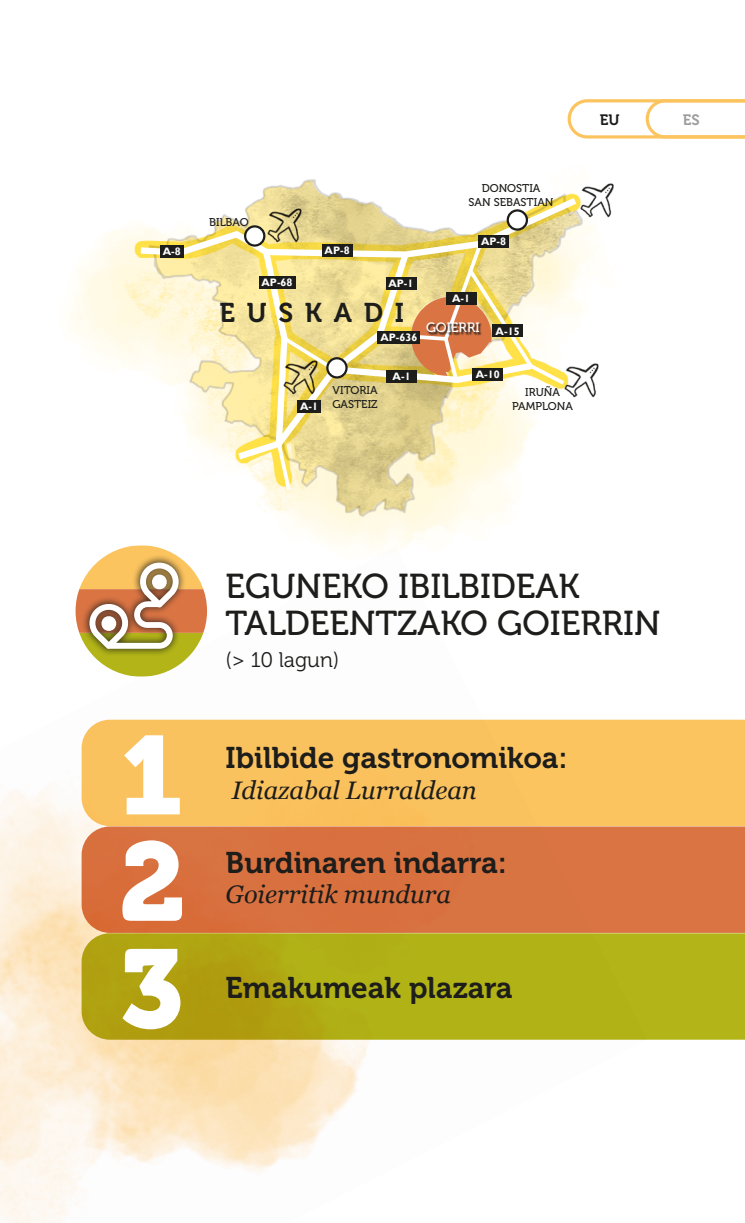
<style>
.page{position:relative;width:745px;height:1223px;background:#fff}
.page>*{position:absolute;margin:0;border:0;box-sizing:border-box;transform-origin:0 0}
.t1{font:110.62px/106.8px "Museo 900";color:#fff;text-align:justify}
.t2{font:34.5px/36.9px "Museo 500";color:#1d1d1b}
.t3{font:29.75px "Museo 700";color:#1d1d1b}
.t4{font:27px "Museo 700";letter-spacing:.43em;color:#1d1d1b}
.t5{font:italic 25.25px "Georgia";color:#1d1d1b}
.t6{font:21px "Museo 300";color:#1d1d1b}
.t7{font:15px "Museo 700";color:#1d1d1b}
.t8{font:15px "Museo 700";color:#9d9d9c}
.t9{font:13.5px "Museo 500";color:#fff}
.t10{font:11.25px/13.5px "Museo 500";color:#1d1d1b;text-align:center}
.t11{font:700 10.75px "Gill Sans";color:#fff}
</style>
<div class="page">
<img style="left:0;top:676px;width:646px;height:546px">
<img style="left:124px;top:138px;width:494px;height:384px">
<svg style="left:75px;top:545px;width:132px;height:131px"></svg>
<div style="left:81px;top:719px;width:663px;height:107px;background:#fac25e"></div>
<svg style="left:81px;top:826px;width:663px;height:106px;background:#d97444"></svg>
<svg style="left:81px;top:933px;width:663px;height:106px;background:#b2ad18"></svg>
<svg style="left:134px;top:192px;width:449px;height:302px"></svg>
<img style="left:264px;top:204px;width:42px;height:43px">
<img style="left:576px;top:180px;width:42px;height:42px">
<img style="left:560px;top:359px;width:42px;height:42px">
<img style="left:280px;top:357px;width:42px;height:42px">
<svg style="left:245px;top:226px;width:19px;height:19px"></svg>
<div style="left:244px;top:225px;width:21px;height:22px;border:2px solid #1d1d1b;border-radius:50%"></div>
<svg style="left:507px;top:210px;width:19px;height:19px"></svg>
<div style="left:506px;top:209px;width:21px;height:22px;border:2px solid #1d1d1b;border-radius:50%"></div>
<div style="left:327px;top:358px;width:19px;height:19px;background:#fff;border-radius:50%"></div>
<div style="left:326px;top:357px;width:21px;height:21px;border:2px solid #1d1d1b;border-radius:50%"></div>
<svg style="left:567px;top:99px;width:177px;height:39px"></svg>
<div style="left:322px;top:244px;width:30px;height:13px;background:#1d1d1b"></div>
<div style="left:160px;top:245px;width:23px;height:13px;background:#1d1d1b"></div>
<div style="left:478px;top:235px;width:30px;height:12px;background:#1d1d1b"></div>
<svg style="left:426px;top:323px;width:56px;height:12px"></svg>
<div style="left:445px;top:292px;width:31px;height:13px;background:#1d1d1b"></div>
<div style="left:385px;top:277px;width:31px;height:12px;background:#1d1d1b"></div>
<div style="left:472px;top:368px;width:30px;height:12px;background:#1d1d1b"></div>
<div style="left:492px;top:325px;width:30px;height:12px;background:#1d1d1b"></div>
<div style="left:259px;top:276px;width:36px;height:13px;background:#1d1d1b"></div>
<div style="left:297px;top:400px;width:23px;height:12px;background:#1d1d1b"></div>
<div style="left:386px;top:370px;width:30px;height:12px;background:#1d1d1b"></div>
<div style="left:377px;top:331px;width:43px;height:12px;background:#1d1d1b"></div>
<p class="t10" style="left:209px;top:215px;width:41px">BILBAO</p>
<p class="t11" style="left:162px;top:245px;width:19px">A-8</p>
<p class="t11" style="left:324px;top:244px;width:27px">AP-8</p>
<p class="t11" style="left:261px;top:276px;width:33px">AP-68</p>
<p class="t11" style="left:388px;top:277px;width:27px">AP-1</p>
<p class="t4" style="left:219px;top:298px;width:186px">EUSKADI</p>
<p class="t11" style="left:380px;top:331px;width:38px">AP-636</p>
<p class="t11" style="left:383px;top:331px;width:31px">A-636</p>
<p class="t10" style="left:468px;top:182px;width:86px">DONOSTIA<br>SAN SEBASTIAN</p>
<p class="t11" style="left:480px;top:235px;width:27px">AP-8</p>
<p class="t11" style="left:452px;top:292px;width:19px">A-1</p>
<p class="t9" style="left:426px;top:320px;width:55px">GOIERRI</p>
<p class="t11" style="left:495px;top:324px;width:25px">A-15</p>
<p class="t11" style="left:300px;top:399px;width:19px">A-1</p>
<p class="t10" style="left:332px;top:383px;width:47px;text-align:left">VITORIA<br>GASTEIZ</p>
<p class="t11" style="left:392px;top:369px;width:19px">A-1</p>
<p class="t11" style="left:475px;top:368px;width:25px">A-10</p>
<p class="t10" style="left:512px;top:386px;width:62px">IRUÑA<br>PAMPLONA</p>
<p class="t7" style="left:599px;top:111px;width:21px">EU</p>
<p class="t8" style="left:682px;top:111px;width:18px">ES</p>
<p class="t2" style="left:225px;top:568px;width:436px">EGUNEKO IBILBIDEAK<br>TALDEENTZAKO GOIERRIN</p>
<h1 class="t1" style="left:119px;top:723px;width:67px">1<br>2<br>3</h1>
<p class="t6" style="left:225px;top:648px;width:115px">(&gt; 10 lagun)</p>
<p class="t3" style="left:225px;top:741px;width:343px">Ibilbide gastronomikoa:</p>
<p class="t5" style="left:231px;top:771px;width:246px">Idiazabal Lurraldean</p>
<p class="t3" style="left:225px;top:846px;width:282px">Burdinaren indarra:</p>
<p class="t5" style="left:225px;top:876px;width:227px">Goierritik mundura</p>
<p class="t3" style="left:225px;top:970px;width:288px">Emakumeak plazara</p>
</div>
